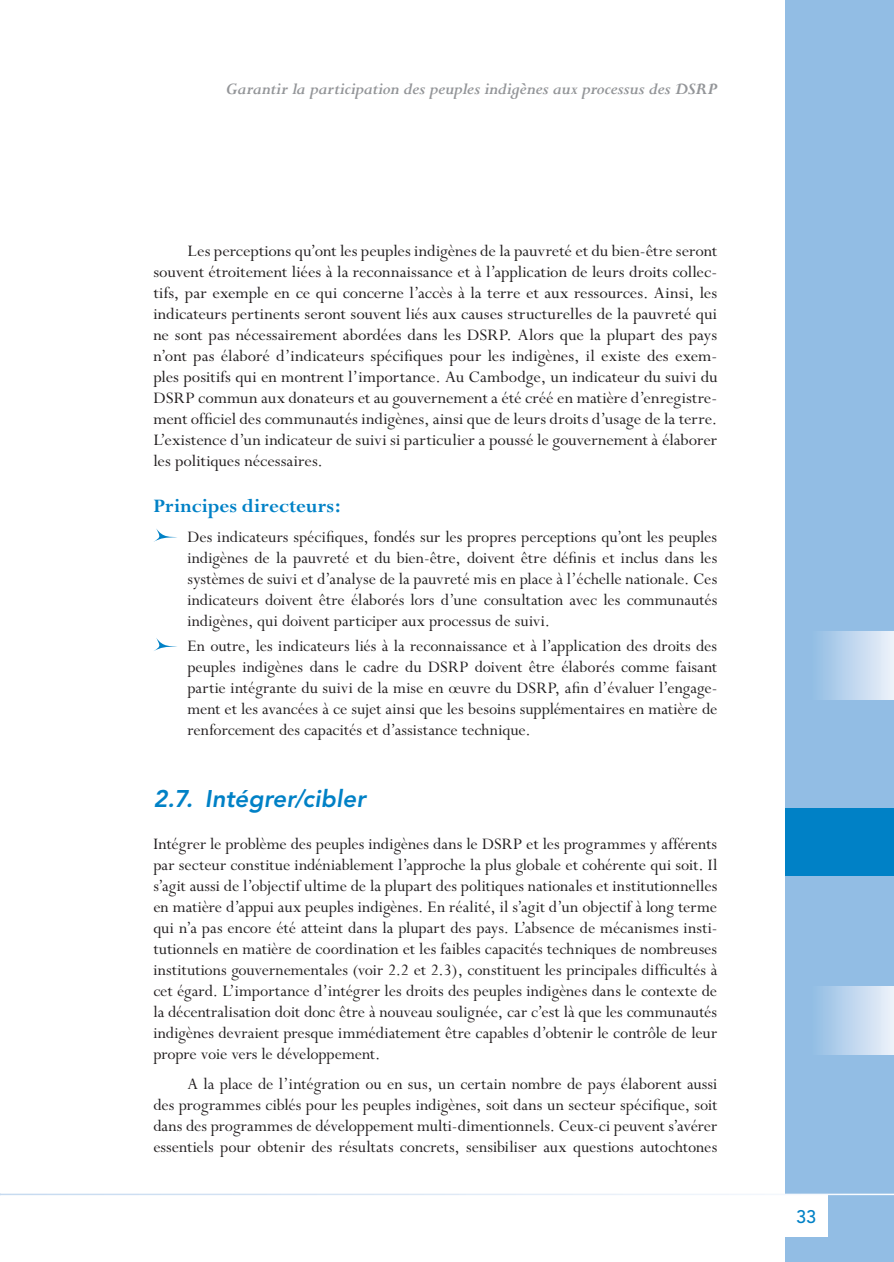
<style>
.page{position:relative;width:894px;height:1262px;background:#fff}
.page>*{position:absolute;margin:0;border:0;box-sizing:border-box;transform-origin:0 0}
.t1{font:italic 800 24px "Avenir";letter-spacing:.005em;color:#0081c6}
.t2{font:700 21px "Perpetua";color:#0081c6}
.t3{font:18px/21px "Perpetua";letter-spacing:-.005em;color:#231f20;text-align:justify}
.t4{font:italic 700 18px "Perpetua";letter-spacing:-.01em;color:#939598}
.t5{font:500 18px "Avenir";color:#0081c6}
</style>
<div class="page">
<div style="left:785px;top:0;width:108px;height:1261px;background:#92bde4"></div>
<svg style="left:154px;top:528px;width:23px;height:14px"></svg>
<svg style="left:154px;top:638px;width:23px;height:13px"></svg>
<div style="left:784px;top:1194px;width:43px;height:42px;background:#fff"></div>
<div style="left:785px;top:986px;width:108px;height:68px;background:linear-gradient(to right,#80b3e0,#e7eef8)"></div>
<hr style="left:0;top:1193px;width:893px;height:2px;background:#fff">
<div style="left:785px;top:808px;width:108px;height:68px;background:#0081c6"></div>
<div style="left:785px;top:631px;width:108px;height:68px;background:linear-gradient(to right,#80b3e0,#e7eef8)"></div>
<p class="t4" style="left:226px;top:79px;width:492px">Garantir la participation des peuples indigènes aux processus des DSRP</p>
<p class="t3" style="left:153px;top:241px;width:565px;text-indent:34px">Les perceptions qu’ont les peuples indigènes de la pauvreté et du bien-être seront souvent étroitement liées à la reconnaissance et à l’application de leurs droits collec&shy;tifs, par exemple en ce qui concerne l’accès à la terre et aux ressources. Ainsi, les indicateurs pertinents seront souvent liés aux causes structurelles de la pauvreté qui ne sont pas nécessairement abordées dans les DSRP. Alors que la plupart des pays n’ont pas élaboré d’indicateurs spécifiques pour les indigènes, il existe des exem&shy;ples positifs qui en montrent l’importance. Au Cambodge, un indicateur du suivi du DSRP commun aux donateurs et au gouvernement a été créé en matière d’enregistre&shy;ment officiel des communautés indigènes, ainsi que de leurs droits d’usage de la terre.<br>L’existence d’un indicateur de suivi si particulier a poussé le gouvernement à élaborer les politiques nécessaires.</p>
<p class="t2" style="left:153px;top:495px;width:188px">Principes directeurs:</p>
<p class="t3" style="left:187px;top:527px;width:531px">Des indicateurs spécifiques, fondés sur les propres perceptions qu’ont les peuples indigènes de la pauvreté et du bien-être, doivent être définis et inclus dans les systèmes de suivi et d’analyse de la pauvreté mis en place à l’échelle nationale. Ces indicateurs doivent être élaborés lors d’une consultation avec les communautés indigènes, qui doivent participer aux processus de suivi.</p>
<p class="t3" style="left:187px;top:636px;width:531px">En outre, les indicateurs liés à la reconnaissance et à l’application des droits des peuples indigènes dans le cadre du DSRP doivent être élaborés comme faisant partie intégrante du suivi de la mise en œuvre du DSRP, afin d’évaluer l’engage&shy;ment et les avancées à ce sujet ainsi que les besoins supplémentaires en matière de renforcement des capacités et d’assistance technique.</p>
<h1 class="t1" style="left:153px;top:784px;width:214px">2.7. Intégrer/cibler</h1>
<p class="t3" style="left:153px;top:834px;width:565px">Intégrer le problème des peuples indigènes dans le DSRP et les programmes y afférents par secteur constitue indéniablement l’approche la plus globale et cohérente qui soit. Il s’agit aussi de l’objectif ultime de la plupart des politiques nationales et institutionnelles en matière d’appui aux peuples indigènes. En réalité, il s’agit d’un objectif à long terme qui n’a pas encore été atteint dans la plupart des pays. L’absence de mécanismes insti&shy;tutionnels en matière de coordination et les faibles capacités techniques de nombreuses institutions gouvernementales (voir 2.2 et 2.3), constituent les principales difficultés à cet égard. L’importance d’intégrer les droits des peuples indigènes dans le contexte de la décentralisation doit donc être à nouveau soulignée, car c’est là que les communautés indigènes devraient presque immédiatement être capables d’obtenir le contrôle de leur propre voie vers le développement.</p>
<p class="t3" style="left:153px;top:1073px;width:565px;text-indent:34px">A la place de l’intégration ou en sus, un certain nombre de pays élaborent aussi des programmes ciblés pour les peuples indigènes, soit dans un secteur spécifique, soit dans des programmes de développement multi-dimentionnels. Ceux-ci peuvent s’avérer essentiels pour obtenir des résultats concrets, sensibiliser aux questions autochtones</p>
<p class="t5" style="left:795px;top:1206px;width:22px">33</p>
</div>
